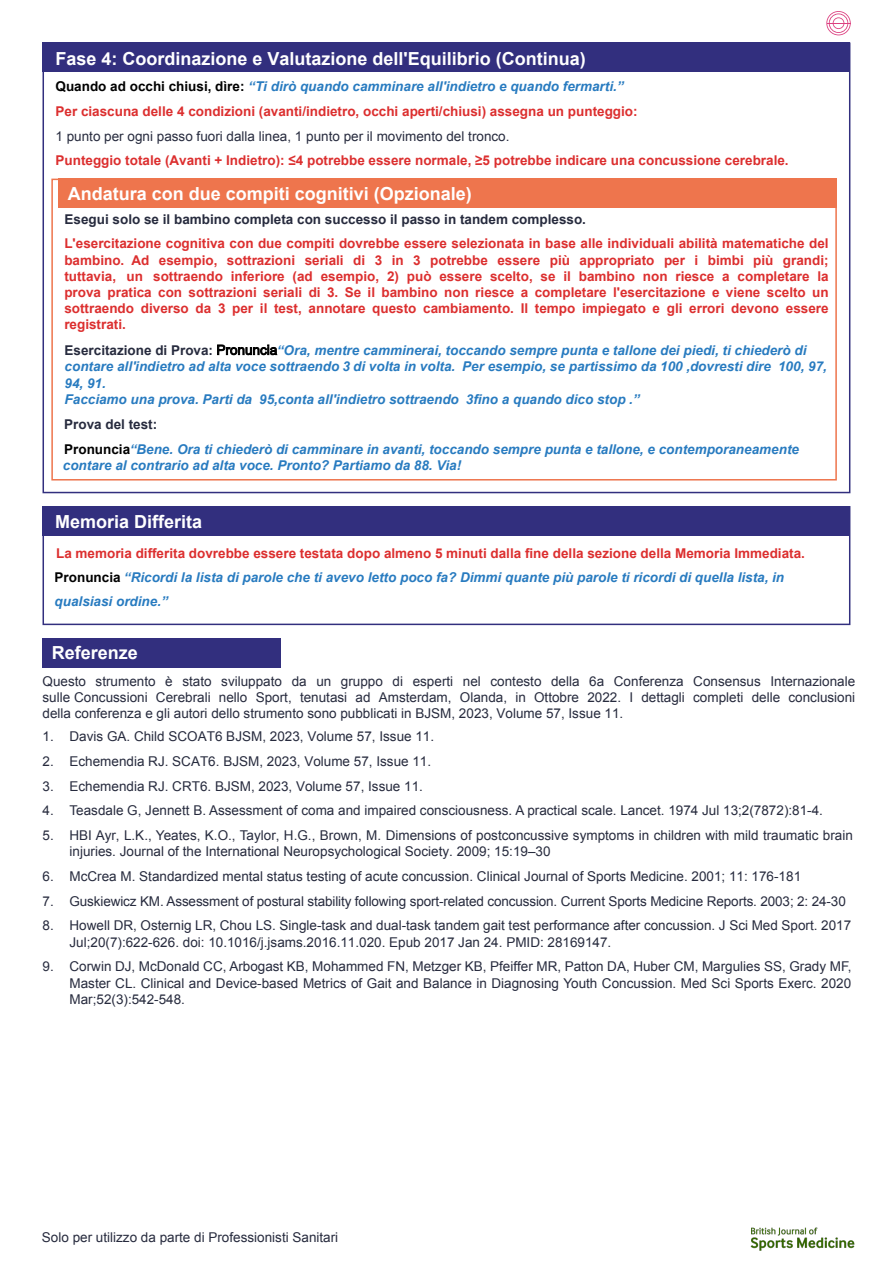
<style>
.page{position:relative;width:893px;height:1263px;background:#fff}
.page>*{position:absolute;margin:0;border:0;box-sizing:border-box;transform-origin:0 0}
.Paragraph_bold{font:700 18px "Arial";color:#fff}
.Paragraph_bold-2{font:700 18px "Arial";color:#fff}
.t1{font:13.5px/16.2px "Arial";color:#272b3e;text-align:justify}
.Paragraph_bold-3{font:italic 700 13.5px/16.6px "Arial";color:#287bc0}
.t2{font:700 13.5px/16.2px "Arial";color:#dc2f2f}
.t3{font:700 13.5px/24.8px "Arial";color:#dc2f2f}
.t4{font:13.5px "Arial";color:#272b3e}
.s1{color:#000}
.s2{font-style:italic;color:#287bc0}
.s3{font-weight:400;color:#272b3e}
.s4{font-style:inherit}
.s5{color:#272b3e}
.s6{font-style:normal;color:#272b3e}
.s7{font-weight:400;font-style:normal;color:#000}
.s8{font-style:normal;color:#000}
.s9{font-style:normal;color:#dc2f2f}
</style>
<div class="page">
<svg style="left:826px;top:11px;width:25px;height:24px"></svg>
<img style="left:750px;top:1227px;width:105px;height:24px">
<div style="left:43px;top:43px;width:807px;height:29px;background:#322f7e"></div>
<div style="left:43px;top:506px;width:807px;height:30px;background:#322f7e"></div>
<div style="left:43px;top:43px;width:807px;height:450px;border:2px solid #322f7e"></div>
<div style="left:43px;top:506px;width:807px;height:119px;border:2px solid #322f7e"></div>
<div style="left:58px;top:179px;width:779px;height:29px;background:#ee754d"></div>
<div style="left:51px;top:179px;width:786px;height:301px;border:2px solid #ee754d"></div>
<div style="left:43px;top:638px;width:238px;height:30px;background:#322f7e"></div>
<p class="Paragraph_bold" style="left:55px;top:47px;width:532px">Fase 4: Coordinazione e Valutazione dell'Equilibrio (Continua)</p>
<p class="t3" style="left:56px;top:75px;width:735px"><span class="s1">Quando ad occhi chiusi, dìre:</span> <span class="s2">“Ti dirò quando camminare all'indietro e quando fermarti.”<br></span>Per ciascuna delle 4 condizioni (avanti/indietro, occhi aperti/chiusi) assegna un punteggio:<br><span class="s3">1 punto per ogni passo fuori dalla linea, 1 punto per il movimento del tronco.<br></span>Punteggio totale (Avanti + Indietro): ≤4 potrebbe essere normale, ≥5 potrebbe indicare una <span class="s4">concussione</span> cerebrale.</p>
<p class="Paragraph_bold" style="left:68px;top:182px;width:406px">Andatura con due compiti cognitivi (Opzionale)</p>
<p class="t2" style="left:64px;top:207px;width:766px;line-height:24.8px"><span class="s5">Esegui solo se il bambino completa con successo il passo in tandem complesso.<br></span>L'esercitazione cognitiva con due compiti dovrebbe essere selezionata in base alle individuali abilità matematiche del</p>
<p class="t2" style="left:64px;top:252px;width:766px;text-align:justify">bambino. Ad esempio, sottrazioni seriali di 3 in 3 potrebbe essere più appropriato per i bimbi più grandi; tuttavia, un sottraendo inferiore (ad esempio, 2) può essere scelto, se il bambino non riesce a completare la prova pratica con sottrazioni seriali di 3. Se il bambino non riesce a completare l'esercitazione e viene scelto un sottraendo diverso da 3 per il test, annotare questo cambiamento. Il tempo impiegato e gli errori devono essere registrati.</p>
<p class="Paragraph_bold-3" style="left:65px;top:342px;width:764px"><span class="s6">Esercitazione di Prova:</span> <span class="s7">Pronuncia</span>“Ora, mentre camminerai, toccando sempre punta e tallone dei piedi, ti chiederò di contare all'indietro ad alta voce sottraendo 3 di volta in volta. Per esempio, se partissimo da 100 , dovresti dire 100, 97, 94, 91.<br>Facciamo una prova. Parti da 95, conta all'indietro sottraendo 3 fino a quando dico stop .”</p>
<p class="Paragraph_bold-3" style="left:64px;top:413px;width:736px;line-height:24.8px"><span class="s6">Prova del test:<br></span><span class="s8">Pronuncia</span>“Bene. Ora ti chiederò di camminare in avanti, toccando sempre punta e tallone, e contemporaneamente</p>
<p class="Paragraph_bold-3" style="left:63px;top:457px;width:400px">contare al contrario ad alta voce. Pronto? Partiamo da 88. Via!</p>
<p class="Paragraph_bold-2" style="left:55px;top:510px;width:149px">Memoria Differita</p>
<p class="Paragraph_bold-3" style="left:55px;top:542px;width:752px;line-height:24.2px"><span class="s9">La memoria differita dovrebbe essere testata dopo almeno 5 minuti dalla fine della sezione della Memoria Immediata.<br></span><span class="s8">Pronuncia</span> “Ricordi la lista di parole che ti avevo letto poco fa? Dimmi quante più parole ti ricordi di quella lista, in qualsiasi ordine.”</p>
<p class="Paragraph_bold-2" style="left:52px;top:641px;width:88px">Referenze</p>
<p class="t1" style="left:43px;top:673px;width:814px">Questo strumento è stato sviluppato da un gruppo di esperti nel contesto della 6a Conferenza Consensus Internazionale sulle Concussioni Cerebrali nello Sport, tenutasi ad Amsterdam, Olanda, in Ottobre 2022. I dettagli completi delle conclusioni della conferenza e gli autori dello strumento sono pubblicati in BJSM, 2023, Volume 57, Issue 11.</p>
<p class="t1" style="left:43px;top:728px;width:393px">1. Davis GA. Child SCOAT6 BJSM, 2023, Volume 57, Issue 11.</p>
<p class="t1" style="left:43px;top:753px;width:390px">2. Echemendia RJ. SCAT6. BJSM, 2023, Volume 57, Issue 11.</p>
<p class="t1" style="left:43px;top:778px;width:382px">3. Echemendia RJ. CRT6. BJSM, 2023, Volume 57, Issue 11.</p>
<p class="t1" style="left:43px;top:803px;width:782px">4. Teasdale G, Jennett B. Assessment of coma and impaired consciousness. A practical scale. Lancet. 1974 Jul 13;2(7872):81-4.</p>
<p class="t1" style="left:70px;top:827px;width:785px;text-indent:-27px">5. HBI Ayr, L.K., Yeates, K.O., Taylor, H.G., Brown, M. Dimensions of postconcussive symptoms in children with mild traumatic brain injuries. Journal of the International Neuropsychological Society. 2009; 15:19–30</p>
<p class="t1" style="left:43px;top:868px;width:760px">6. McCrea M. Standardized mental status testing of acute concussion. Clinical Journal of Sports Medicine. 2001; 11: 176-181</p>
<p class="t1" style="left:43px;top:893px;width:805px">7. Guskiewicz KM. Assessment of postural stability following sport-related concussion. Current Sports Medicine Reports. 2003; 2: 24-30</p>
<p class="t1" style="left:70px;top:918px;width:783px;text-indent:-27px">8. Howell DR, Osternig LR, Chou LS. Single-task and dual-task tandem gait test performance after concussion. J Sci Med Sport. 2017<br>Jul;20(7):622-626. doi: 10.1016/j.jsams.2016.11.020. Epub 2017 Jan 24. PMID: 28169147.</p>
<p class="t1" style="left:70px;top:958px;width:783px;text-indent:-27px">9. Corwin DJ, McDonald CC, Arbogast KB, Mohammed FN, Metzger KB, Pfeiffer MR, Patton DA, Huber CM, Margulies SS, Grady MF, Master CL. Clinical and Device-based Metrics of Gait and Balance in Diagnosing Youth Concussion. Med Sci Sports Exerc. 2020<br>Mar;52(3):542-548.</p>
<p class="t4" style="left:42px;top:1228px;width:298px">Solo per utilizzo da parte di Professionisti Sanitari</p>
</div>
